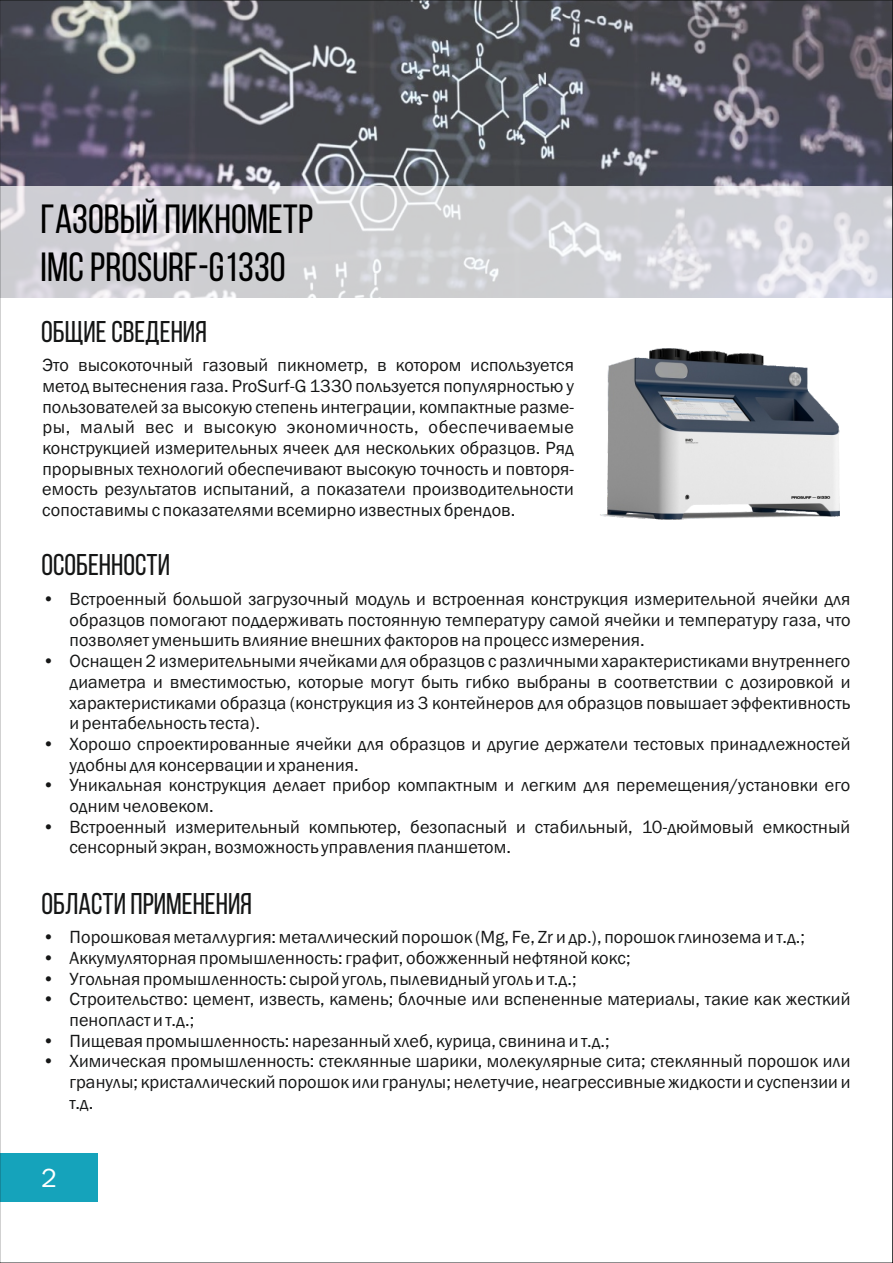
<style>
.page{position:relative;width:893px;height:1263px;background:#fff}
.page>*{position:absolute;margin:0;border:0;box-sizing:border-box;transform-origin:0 0}
.t1{font:40.8px/48.9px "Bebas Neue";color:#000}
.t2{font:30px "Bebas Neue";color:#151616}
.t3{font:27px "Franklin Gothic";color:#fff}
.t4{font:18.3px/20.7px "Franklin Gothic";letter-spacing:.005em;color:#151616;text-align:justify}
</style>
<div class="page">
<img style="left:2px;top:2px;width:889px;height:184px">
<div style="left:0;top:1153px;width:98px;height:49px;background:#15a3bb"></div>
<div style="left:0;top:186px;width:893px;height:112px;background:#fff;opacity:.74"></div>
<img style="left:600px;top:348px;width:240px;height:172px">
<h1 class="t1" style="left:41px;top:198px;width:274px">ГАЗОВЫЙ ПИКНОМЕТР<br>IMC PROSURF-G1330</h1>
<h2 class="t2" style="left:41px;top:319px;width:167px">Общие сведения</h2>
<p class="t4" style="left:42px;top:356px;width:533px">Это высокоточный газовый пикнометр, в котором используется метод вытеснения газа. ProSurf-G 1330 пользуется популярностью у пользователей за высокую степень интеграции, компактные разме&shy;ры, малый вес и высокую экономичность, обеспечиваемые конструкцией измерительных ячеек для нескольких образцов. Ряд прорывных технологий обеспечивают высокую точность и повторя&shy;емость результатов испытаний, а показатели производительности сопоставимы с показателями всемирно известных брендов.</p>
<h2 class="t2" style="left:41px;top:553px;width:130px">Особенности</h2>
<p class="t4" style="left:70px;top:590px;width:782px;text-indent:-27px">• Встроенный большой загрузочный модуль и встроенная конструкция измерительной ячейки для образцов помогают поддерживать постоянную температуру самой ячейки и температуру газа, что позволяет уменьшить влияние внешних факторов на процесс измерения.</p>
<p class="t4" style="left:69px;top:652px;width:782px;text-indent:-27px">• Оснащен 2 измерительными ячейками для образцов с различными характеристиками внутреннего диаметра и вместимостью, которые могут быть гибко выбраны в соответствии с дозировкой и характеристиками образца (конструкция из 3 контейнеров для образцов повышает эффективность и рентабельность теста).</p>
<p class="t4" style="left:69px;top:735px;width:782px;text-indent:-27px">• Хорошо спроектированные ячейки для образцов и другие держатели тестовых принадлежностей удобны для консервации и хранения.</p>
<p class="t4" style="left:69px;top:776px;width:782px;text-indent:-27px">• Уникальная конструкция делает прибор компактным и легким для перемещения/установки его одним человеком.</p>
<p class="t4" style="left:69px;top:817px;width:782px;text-indent:-27px">• Встроенный измерительный компьютер, безопасный и стабильный, 10-дюймовый емкостный сенсорный экран, возможность управления планшетом.</p>
<h2 class="t2" style="left:41px;top:891px;width:212px">Области применения</h2>
<p class="t4" style="left:43px;top:928px;width:764px">• Порошковая металлургия: металлический порошок (Mg, Fe, Zr и др.), порошок глинозема и т.д.;</p>
<p class="t4" style="left:43px;top:949px;width:589px">• Аккумуляторная промышленность: графит, обожженный нефтяной кокс;</p>
<p class="t4" style="left:43px;top:970px;width:536px">• Угольная промышленность: сырой уголь, пылевидный уголь и т.д.;</p>
<p class="t4" style="left:70px;top:990px;width:782px;text-indent:-27px">• Строительство: цемент, известь, камень; блочные или вспененные материалы, такие как жесткий пенопласт и т.д.;</p>
<p class="t4" style="left:43px;top:1032px;width:569px">• Пищевая промышленность: нарезанный хлеб, курица, свинина и т.д.;</p>
<p class="t4" style="left:69px;top:1052px;width:782px;text-indent:-27px">• Химическая промышленность: стеклянные шарики, молекулярные сита; стеклянный порошок или гранулы; кристаллический порошок или гранулы; нелетучие, неагрессивные жидкости и суспензии и т.д.</p>
<h3 class="t3" style="left:41px;top:1168px;width:17px">2</h3>
</div>
